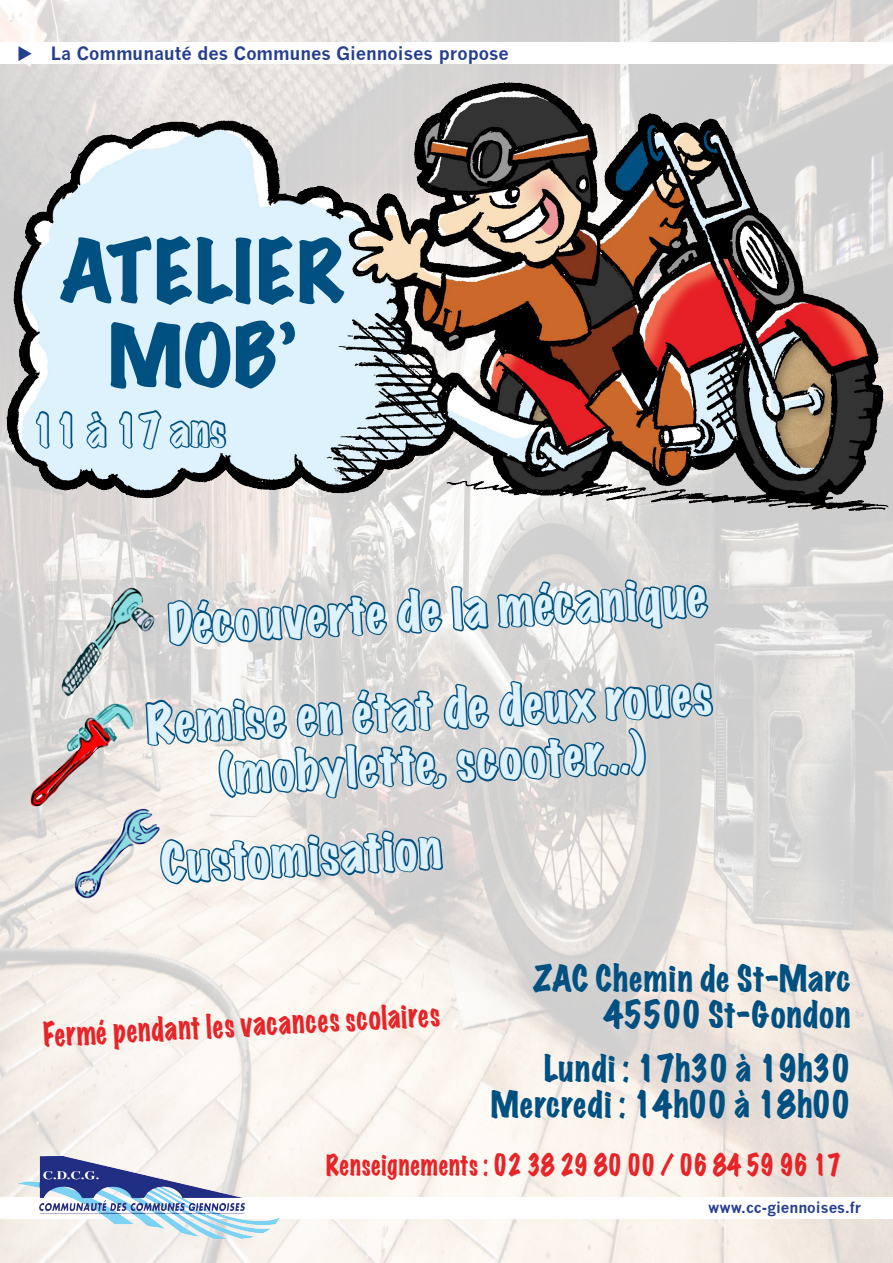
<style>
.page{position:relative;width:893px;height:1263px;background:#fff}
.page>*{position:absolute;margin:0;border:0;box-sizing:border-box;transform-origin:0 0}
.t1{font:expanded 77.55px "Marker Felt";letter-spacing:.035em;color:#005081}
.t2{font:expanded 77.55px "Marker Felt";letter-spacing:.015em;color:#005081}
.t3{font:expanded 49.5px "Marker Felt";color:#def2fd;scale:.91 1}
.t4{font:expanded 39.6px "Marker Felt";letter-spacing:.02em;color:#def2fd;scale:.91 1}
.t5{font:expanded 33px "Marker Felt";color:#005081;scale:.91 1}
.t6{font:expanded 33px "Marker Felt";letter-spacing:.035em;color:#005081;scale:.91 1}
.t7{font:expanded 29.7px "Marker Felt";color:#e72428;scale:.82 1}
.t8{font:expanded 26.4px "Marker Felt";letter-spacing:.025em;color:#e72428;scale:.82 1}
.t9{font:700 18px "News Gothic";color:#253f8e}
.t10{font:700 15px "News Gothic";color:#253f8e}
</style>
<div class="page">
<img style="left:0;top:0;width:893px;height:1263px">
<div style="left:0;top:1197px;width:893px;height:21px;background:#fff"></div>
<div style="left:0;top:42px;width:893px;height:22px;background:#fff"></div>
<img style="left:17px;top:1156px;width:263px;height:90px">
<img style="left:0;top:64px;width:893px;height:455px">
<img style="left:20px;top:692px;width:97px;height:121px">
<img style="left:59px;top:796px;width:58px;height:108px">
<img style="left:50px;top:582px;width:67px;height:118px">
<svg style="left:34px;top:409px;width:41px;height:42px;background:#a0c4da"></svg>
<svg style="left:85px;top:403px;width:24px;height:68px;background:#a5c8dc"></svg>
<svg style="left:117px;top:408px;width:598px;height:589px;background:#c4c9cc"></svg>
<p class="t9" style="left:17px;top:42px;width:493px">◆ La Communauté des Communes Giennoises propose</p>
<p class="t1" style="left:60px;top:210px;width:287px">ATELIER</p>
<p class="t2" style="left:108px;top:294px;width:190px">MOB’</p>
<p class="t4" style="left:32px;top:399px;width:214px">11 à 17 ans</p>
<p class="t3" style="left:166px;top:585px;width:594px;rotate:-3deg">Découverte de la mécanique</p>
<p class="t3" style="left:145px;top:685px;width:623px;rotate:-3deg">Remise en état de deux roues</p>
<p class="t3" style="left:217px;top:735px;width:470px;rotate:-3deg">(mobylette, scooter...)</p>
<p class="t3" style="left:159px;top:824px;width:310px;rotate:-3deg">Customisation</p>
<p class="t6" style="left:533px;top:952px;width:350px">ZAC Chemin de St-Marc</p>
<p class="t5" style="left:604px;top:988px;width:273px">45500 St-Gondon</p>
<p class="t5" style="left:544px;top:1042px;width:338px">Lundi : 17h30 à 19h30</p>
<p class="t5" style="left:491px;top:1078px;width:397px">Mercredi : 14h00 à 18h00</p>
<p class="t8" style="left:326px;top:1144px;width:630px">Renseignements : 02 38 29 80 00 / 06 84 59 96 17</p>
<p class="t7" style="left:42px;top:1011px;width:485px;rotate:-3deg">Fermé pendant les vacances scolaires</p>
<p class="t10" style="left:708px;top:1198px;width:155px">www.cc-giennoises.fr</p>
</div>
